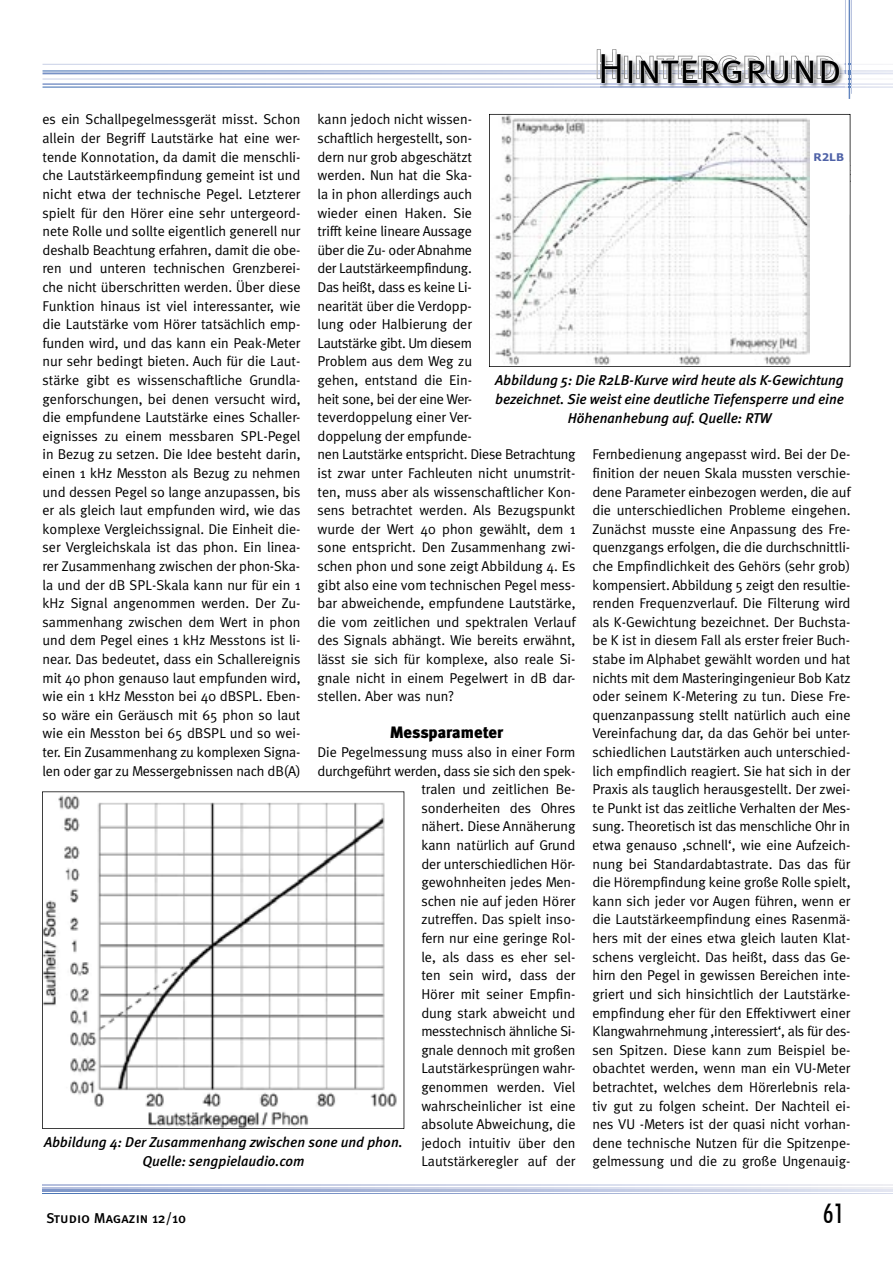
<style>
.page{position:relative;width:893px;height:1263px;background:#fff}
.page>*{position:absolute;margin:0;border:0;box-sizing:border-box;transform-origin:0 0}
.t1{font:42px "Meta Normal Caps";color:#000}
.t2{font:500 condensed 27px "Futura BT";color:#000}
.t3{font:900 16.5px "Meta";letter-spacing:-.005em;color:#000}
.t4{font:14.25px/18.6px "Meta";color:#000;text-align:justify}
.t5{font:italic 500 14.25px/18.6px "Meta";color:#000;text-align:center}
.t6{font:14.25px "Meta Medium Caps";color:#000}
.t7{font:700 10.5px "Verdana";color:#4f62a7}
</style>
<div class="page">
<svg style="left:42px;top:791px;width:362px;height:338px"></svg>
<svg style="left:489px;top:209px;width:361px;height:158px"></svg>
<div style="left:810px;top:162px;width:39px;height:53px;background:#fff"></div>
<svg style="left:43px;top:1188px;width:850px;height:1px"></svg>
<svg style="left:43px;top:1190px;width:850px;height:1px"></svg>
<svg style="left:43px;top:1193px;width:850px;height:1px"></svg>
<svg style="left:43px;top:1185px;width:850px;height:1px"></svg>
<svg style="left:43px;top:0;width:850px;height:209px"></svg>
<h1 class="t1" style="left:598px;top:44px;width:246px">Hintergrund</h1>
<p class="t4" style="left:43px;top:110px;width:260px">es ein Schallpegelmessgerät misst. Schon allein der Begriff Lautstärke hat eine wer&shy;tende Konnotation, da damit die menschli&shy;che Lautstärkeempfindung gemeint ist und nicht etwa der technische Pegel. Letzterer spielt für den Hörer eine sehr untergeord&shy;nete Rolle und sollte eigentlich generell nur deshalb Beachtung erfahren, damit die obe&shy;ren und unteren technischen Grenzberei&shy;che nicht überschritten werden. Über diese Funktion hinaus ist viel interessanter, wie die Lautstärke vom Hörer tatsächlich emp&shy;funden wird, und das kann ein Peak-Meter nur sehr bedingt bieten. Auch für die Laut&shy;stärke gibt es wissenschaftliche Grundla&shy;genforschungen, bei denen versucht wird, die empfundene Lautstärke eines Schaller&shy;eignisses zu einem messbaren SPL-Pegel in Bezug zu setzen. Die Idee besteht darin, einen 1 kHz Messton als Bezug zu nehmen und dessen Pegel so lange anzupassen, bis er als gleich laut empfunden wird, wie das komplexe Vergleichssignal. Die Einheit die&shy;ser Vergleichskala ist das phon. Ein linea&shy;rer Zusammenhang zwischen der phon-Ska&shy;la und der dB SPL-Skala kann nur für ein 1 kHz Signal angenommen werden. Der Zu&shy;sammenhang zwischen dem Wert in phon und dem Pegel eines 1 kHz Messtons ist li&shy;near. Das bedeutet, dass ein Schallereignis mit 40 phon genauso laut empfunden wird, wie ein 1 kHz Messton bei 40 dBSPL. Eben&shy;so wäre ein Geräusch mit 65 phon so laut wie ein Messton bei 65 dBSPL und so wei&shy;ter. Ein Zusammenhang zu komplexen Signa&shy;len oder gar zu Messergebnissen nach dB(A)</p>
<p class="t4" style="left:317px;top:110px;width:260px;text-align:left">kann jedoch nicht wissen-<br>schaftlich hergestellt, son-<br>dern nur grob abgeschätzt<br>werden. Nun hat die Ska-<br>la in phon allerdings auch<br>wieder einen Haken. Sie<br>trifft keine lineare Aussage<br>über die Zu- oder Abnahme<br>der Lautstärkeempfindung.<br>Das heißt, dass es keine Li-<br>nearität über die Verdopp-<br>lung oder Halbierung der<br>Lautstärke gibt. Um diesem<br>Problem aus dem Weg zu<br>gehen, entstand die Ein-<br>heit sone, bei der eine Wer-<br>teverdoppelung einer Ver-<br>doppelung der empfunde-<br>nen Lautstärke entspricht. Diese Betrachtung ist zwar unter Fachleuten nicht unumstrit&shy;ten, muss aber als wissenschaftlicher Kon&shy;sens betrachtet werden. Als Bezugspunkt wurde der Wert 40 phon gewählt, dem 1 sone entspricht. Den Zusammenhang zwi&shy;schen phon und sone zeigt Abbildung 4. Es gibt also eine vom technischen Pegel mess&shy;bar abweichende, empfundene Lautstärke, die vom zeitlichen und spektralen Verlauf des Signals abhängt. Wie bereits erwähnt, lässt sie sich für komplexe, also reale Si&shy;gnale nicht in einem Pegelwert in dB dar&shy;stellen. Aber was nun?</p>
<p class="t7" style="left:814px;top:150px;width:32px">R2LB</p>
<p class="t5" style="left:495px;top:371px;width:350px">Abbildung 5: Die R2LB-Kurve wird heute als K-Gewichtung bezeichnet. Sie weist eine deutliche Tiefensperre und eine<br>Höhenanhebung auf. Quelle: RTW</p>
<p class="t4" style="left:592px;top:445px;width:260px">Fernbedienung angepasst wird. Bei der De&shy;finition der neuen Skala mussten verschie&shy;dene Parameter einbezogen werden, die auf die unterschiedlichen Probleme eingehen.<br>Zunächst musste eine Anpassung des Fre&shy;quenzgangs erfolgen, die die durchschnittli&shy;che Empfindlichkeit des Gehörs (sehr grob) kompensiert. Abbildung 5 zeigt den resultie&shy;renden Frequenzverlauf. Die Filterung wird als K-Gewichtung bezeichnet. Der Buchsta&shy;be K ist in diesem Fall als erster freier Buch&shy;stabe im Alphabet gewählt worden und hat nichts mit dem Masteringingenieur Bob Katz oder seinem K-Metering zu tun. Diese Fre&shy;quenzanpassung stellt natürlich auch eine Vereinfachung dar, da das Gehör bei unter&shy;schiedlichen Lautstärken auch unterschied&shy;lich empfindlich reagiert. Sie hat sich in der Praxis als tauglich herausgestellt. Der zwei&shy;te Punkt ist das zeitliche Verhalten der Mes&shy;sung. Theoretisch ist das menschliche Ohr in etwa genauso ‚schnell‘, wie eine Aufzeich&shy;nung bei Standardabtastrate. Das das für die Hörempfindung keine große Rolle spielt, kann sich jeder vor Augen führen, wenn er die Lautstärkeempfindung eines Rasenmä&shy;hers mit der eines etwa gleich lauten Klat&shy;schens vergleicht. Das heißt, dass das Ge&shy;hirn den Pegel in gewissen Bereichen inte&shy;griert und sich hinsichtlich der Lautstärke&shy;empfindung eher für den Effektivwert einer Klangwahrnehmung ‚interessiert‘, als für des&shy;sen Spitzen. Diese kann zum Beispiel be&shy;obachtet werden, wenn man ein VU-Meter betrachtet, welches dem Hörerlebnis rela&shy;tiv gut zu folgen scheint. Der Nachteil ei&shy;nes VU -Meters ist der quasi nicht vorhan&shy;dene technische Nutzen für die Spitzenpe&shy;gelmessung und die zu große Ungenauig-</p>
<p class="t3" style="left:390px;top:723px;width:115px">Messparameter</p>
<p class="t4" style="left:317px;top:743px;width:260px;text-align:right">Die Pegelmessung muss also in einer Form durchgeführt werden, dass sie sich den spek&shy;tralen und zeitlichen Be-<br>sonderheiten des Ohres<br>nähert. Diese Annäherung<br>kann natürlich auf Grund<br>der unterschiedlichen Hör-<br>gewohnheiten jedes Men-<br>schen nie auf jeden Hörer<br>zutreffen. Das spielt inso-<br>fern nur eine geringe Rol-<br>le, als dass es eher sel-<br>ten sein wird, dass der<br>Hörer mit seiner Empfin-<br>dung stark abweicht und<br>messtechnisch ähnliche Si-<br>gnale dennoch mit großen<br>Lautstärkesprüngen wahr-<br>genommen werden. Viel<br>wahrscheinlicher ist eine<br>absolute Abweichung, die<br>jedoch intuitiv über den<br>Lautstärkeregler auf der</p>
<p class="t5" style="left:44px;top:1132px;width:360px">Abbildung 4: Der Zusammenhang zwischen sone und phon.<br>Quelle: sengpielaudio.com</p>
<p class="t6" style="left:46px;top:1209px;width:142px">Studio Magazin 12/10</p>
<h2 class="t2" style="left:823px;top:1197px;width:22px">61</h2>
</div>
